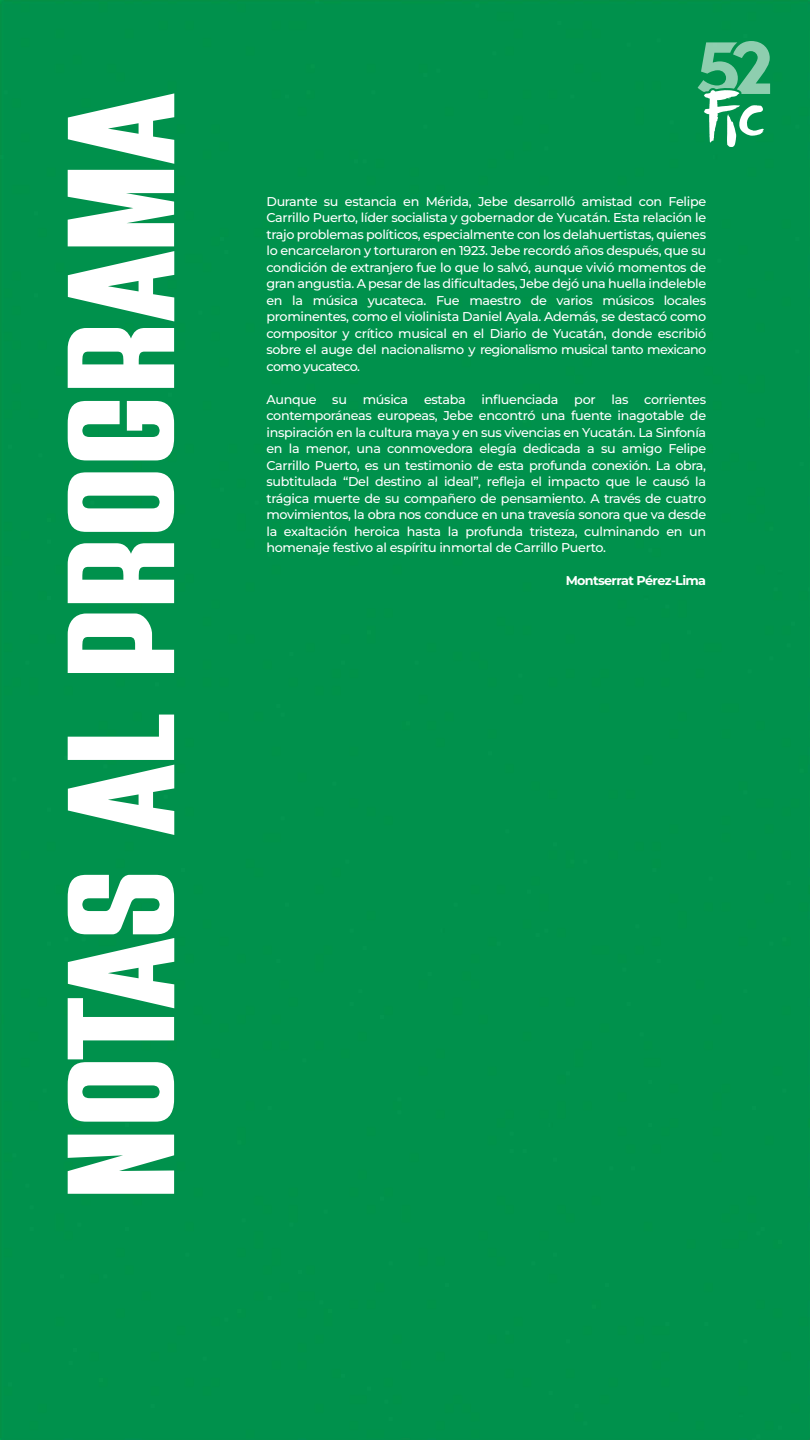
<style>
.page{position:relative;width:810px;height:1440px;background:#00914c}
.page>*{position:absolute;margin:0;border:0;box-sizing:border-box;transform-origin:0 0}
.t1{font:172.5px "Rostack";color:#fff}
.t2{font:500 12.75px/16.5px "Montserrat";letter-spacing:-.035em;color:#fff;text-align:justify}
.t3{font:100 12.75px "Montserrat";letter-spacing:-.05em;color:#fff}
</style>
<div class="page">
<svg style="left:698px;top:41px;width:72px;height:106px;background:#4fb383"></svg>
<h1 class="t1" style="left:14px;top:1199px;width:1107px;rotate:-90deg">Notas al programa</h1>
<p class="t2" style="left:266px;top:193px;width:441px">Durante su estancia en Mérida, Jebe desarrolló amistad con Felipe Carrillo Puerto, líder socialista y gobernador de Yucatán. Esta relación le trajo problemas políticos, especialmente con los delahuertistas, quienes lo encarcelaron y torturaron en 1923. Jebe recordó años después, que su condición de extranjero fue lo que lo salvó, aunque vivió momentos de gran angustia. A pesar de las dificultades, Jebe dejó una huella indeleble en la música yucateca. Fue maestro de varios músicos locales prominentes, como el violinista Daniel Ayala. Además, se destacó como compositor y crítico musical en el Diario de Yucatán, donde escribió sobre el auge del nacionalismo y regionalismo musical tanto mexicano como yucateco.</p>
<p class="t2" style="left:266px;top:391px;width:441px">Aunque su música estaba influenciada por las corrientes contemporáneas europeas, Jebe encontró una fuente inagotable de inspiración en la cultura maya y en sus vivencias en Yucatán. La Sinfonía en la menor, una conmovedora elegía dedicada a su amigo Felipe Carrillo Puerto, es un testimonio de esta profunda conexión. La obra, subtitulada “Del destino al ideal”, refleja el impacto que le causó la trágica muerte de su compañero de pensamiento. A través de cuatro movimientos, la obra nos conduce en una travesía sonora que va desde la exaltación heroica hasta la profunda tristeza, culminando en un homenaje festivo al espíritu inmortal de Carrillo Puerto.</p>
<p class="t3" style="left:566px;top:572px;width:142px">Montserrat Pérez-Lima</p>
</div>
